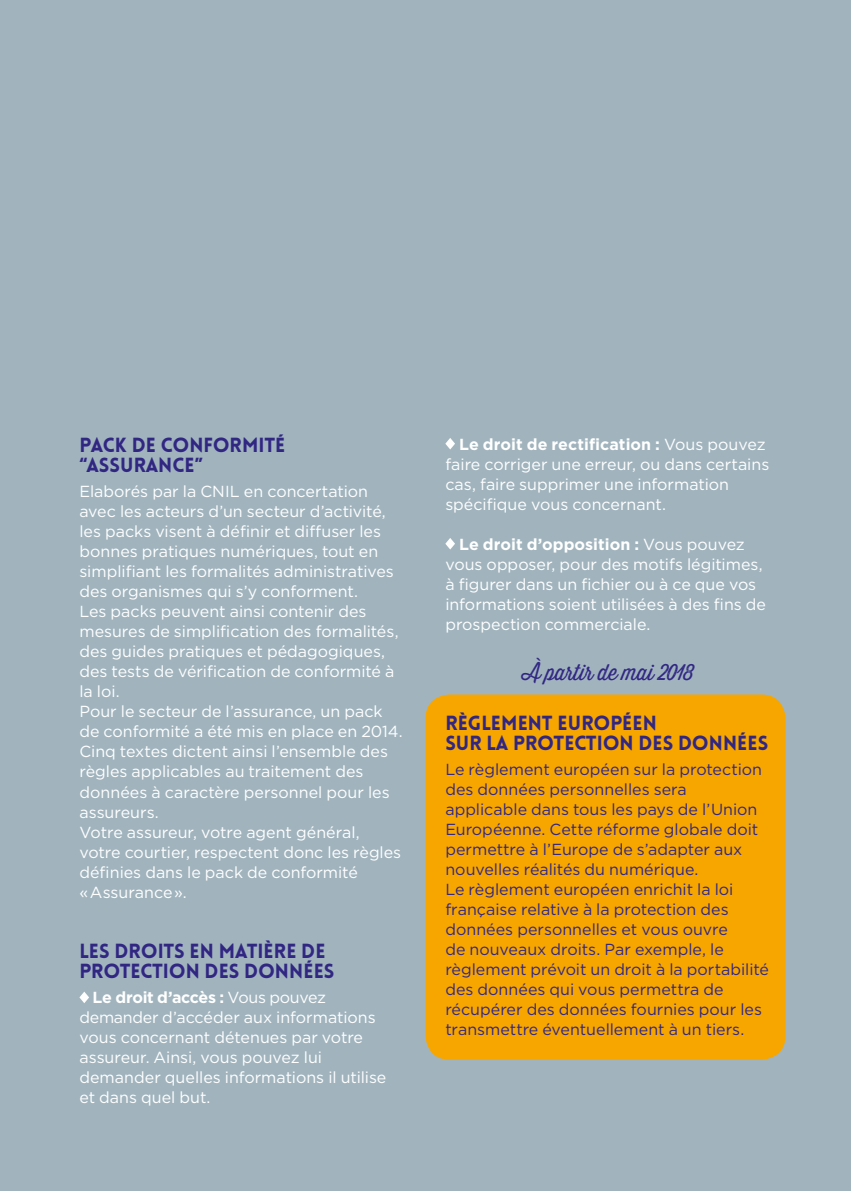
<style>
.page{position:relative;width:851px;height:1191px;background:#fff}
.page>*{position:absolute;margin:0;border:0;box-sizing:border-box;transform-origin:0 0}
.t1{font:22px "Thirsty Rough Lt One";letter-spacing:-.01em;color:#312783}
.t2{font:900 20px/20px "Lovelo";color:#312783}
.t3{font:16px/20px "Gotham";color:#fff}
.t4{font:16px/20px "Gotham";color:#312783}
.s1{font-weight:700}
</style>
<div class="page">
<div style="left:0;top:0;width:850px;height:1191px;background:#a1b4be"></div>
<div style="left:425px;top:694px;width:360px;height:365px;background:#f7a600;border-radius:24px"></div>
<svg style="left:79px;top:991px;width:10px;height:12px"></svg>
<svg style="left:445px;top:438px;width:10px;height:11px"></svg>
<svg style="left:445px;top:538px;width:10px;height:11px"></svg>
<p class="t2" style="left:79px;top:435px;width:207px">PACK DE CONFORMITÉ “ASSURANCE”</p>
<p class="t3" style="left:79px;top:481px;width:325px">Elaborés par la CNIL en concertation avec les acteurs d’un secteur d’activité, les packs visent à définir et diffuser les bonnes pratiques numériques, tout en simplifiant les formalités administratives des organismes qui s’y conforment.<br>Les packs peuvent ainsi contenir des mesures de simplification des formalités, des guides pratiques et pédagogiques, des tests de vérification de conformité à la loi.<br>Pour le secteur de l’assurance, un pack de conformité a été mis en place en 2014.<br>Cinq textes dictent ainsi l’ensemble des règles applicables au traitement des données à caractère personnel pour les assureurs.<br>Votre assureur, votre agent général, votre courtier, respectent donc les règles définies dans le pack de conformité<br>« Assurance ».</p>
<p class="t2" style="left:79px;top:940px;width:256px">LES DROITS EN MATIÈRE DE<br>PROTECTION DES DONNÉES</p>
<p class="t3" style="left:79px;top:987px;width:308px;text-indent:13px"><span class="s1">Le droit d’accès :</span> Vous pouvez demander d’accéder aux informations vous concernant détenues par votre assureur. Ainsi, vous pouvez lui demander quelles informations il utilise et dans quel but.</p>
<p class="t3" style="left:445px;top:433px;width:325px;text-indent:14px"><span class="s1">Le droit de rectification :</span> Vous pouvez faire corriger une erreur, ou dans certains cas, faire supprimer une information spécifique vous concernant.</p>
<p class="t3" style="left:445px;top:533px;width:322px;text-indent:14px"><span class="s1">Le droit d’opposition :</span> Vous pouvez vous opposer, pour des motifs légitimes, à figurer dans un fichier ou à ce que vos informations soient utilisées à des fins de prospection commerciale.</p>
<h1 class="t1" style="left:523px;top:657px;width:173px">À partir de mai 2018</h1>
<p class="t2" style="left:445px;top:713px;width:324px">RÈGLEMENT EUROPÉEN<br>SUR LA PROTECTION DES DONNÉES</p>
<p class="t4" style="left:445px;top:759px;width:325px">Le règlement européen sur la protection des données personnelles sera applicable dans tous les pays de l’Union Européenne. Cette réforme globale doit permettre à l’Europe de s’adapter aux nouvelles réalités du numérique.<br>Le règlement européen enrichit la loi française relative à la protection des données personnelles et vous ouvre<br>de nouveaux droits. Par exemple, le règlement prévoit un droit à la portabilité des données qui vous permettra de récupérer des données fournies pour les transmettre éventuellement à un tiers.</p>
</div>
